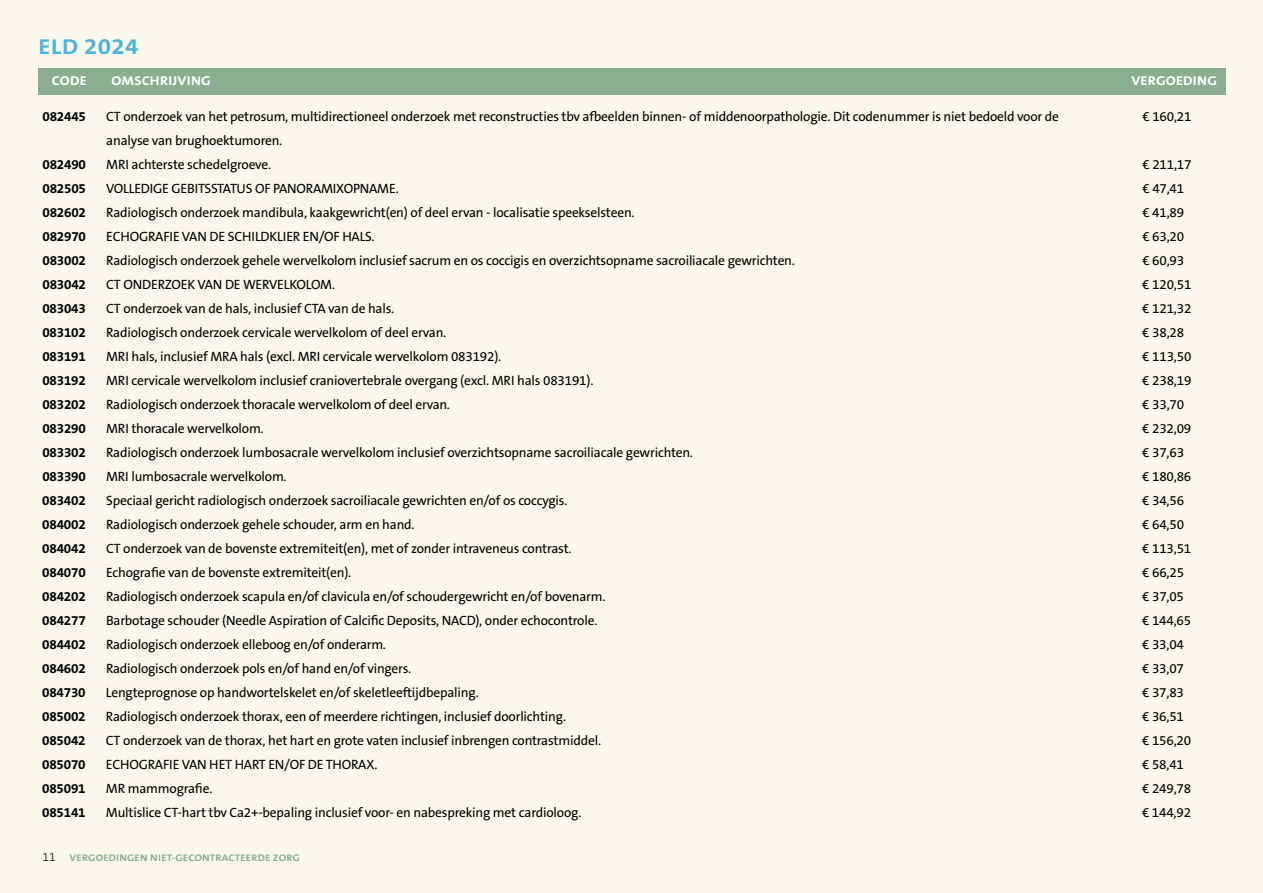
<style>
.page{position:relative;width:1263px;height:893px;background:#faf8ec}
.page>*{position:absolute;margin:0;border:0;box-sizing:border-box;transform-origin:0 0}
.t1{font:700 21.6px "The Sans B W7";letter-spacing:.01em;color:#4fb3d7;scale:1.13 1}
.t2{font:13.5px "The Sans B W5 Plain";letter-spacing:-.015em;color:#000}
.t3{font:700 13.5px "The Sans B W7";letter-spacing:-.015em;color:#000}
.t4{font:700 12.9px "The Sans B W7";letter-spacing:.015em;color:#fff;scale:1.11 1}
.t5{font:700 9.6px "The Sans B W7";letter-spacing:.015em;color:#8cae90;scale:1.12 1}
.s1{font-family:"The Sans B W3";font-weight:300;font-size:12px;color:#000}
</style>
<div class="page">
<div style="left:38px;top:68px;width:1188px;height:27px;background:#8cae90"></div>
<h1 class="t1" style="left:38px;top:33px;width:90px">ELD 2024</h1>
<p class="t4" style="left:52px;top:73px;width:33px">CODE</p>
<p class="t4" style="left:112px;top:73px;width:91px">OMSCHRIJVING</p>
<p class="t4" style="left:1131px;top:73px;width:79px">VERGOEDING</p>
<p class="t3" style="left:43px;top:107px;width:45px">082445</p>
<p class="t2" style="left:106px;top:107px;width:954px">CT onderzoek van het petrosum, multidirectioneel onderzoek met reconstructies tbv afbeelden binnen- of middenoorpathologie. Dit codenummer is niet bedoeld voor de</p>
<p class="t2" style="left:1142px;top:107px;width:51px">€ 160,21</p>
<p class="t2" style="left:106px;top:131px;width:177px">analyse van brughoektumoren.</p>
<p class="t3" style="left:43px;top:155px;width:45px">082490</p>
<p class="t2" style="left:106px;top:155px;width:166px">MRI achterste schedelgroeve.</p>
<p class="t2" style="left:1142px;top:155px;width:51px">€ 211,17</p>
<p class="t3" style="left:42px;top:179px;width:45px">082505</p>
<p class="t2" style="left:106px;top:179px;width:294px">VOLLEDIGE GEBITSSTATUS OF PANORAMIXOPNAME.</p>
<p class="t2" style="left:1142px;top:179px;width:43px">€ 47,41</p>
<p class="t3" style="left:42px;top:203px;width:45px">082602</p>
<p class="t2" style="left:106px;top:203px;width:530px">Radiologisch onderzoek mandibula, kaakgewricht(en) of deel ervan - localisatie speekselsteen.</p>
<p class="t2" style="left:1142px;top:203px;width:43px">€ 41,89</p>
<p class="t3" style="left:42px;top:227px;width:45px">082970</p>
<p class="t2" style="left:106px;top:227px;width:270px">ECHOGRAFIE VAN DE SCHILDKLIER EN/OF HALS.</p>
<p class="t2" style="left:1142px;top:227px;width:43px">€ 63,20</p>
<p class="t3" style="left:42px;top:251px;width:45px">083002</p>
<p class="t2" style="left:106px;top:251px;width:690px">Radiologisch onderzoek gehele wervelkolom inclusief sacrum en os coccigis en overzichtsopname sacroiliacale gewrichten.</p>
<p class="t2" style="left:1142px;top:251px;width:43px">€ 60,93</p>
<p class="t3" style="left:42px;top:275px;width:45px">083042</p>
<p class="t2" style="left:106px;top:275px;width:230px">CT ONDERZOEK VAN DE WERVELKOLOM.</p>
<p class="t2" style="left:1142px;top:275px;width:51px">€ 120,51</p>
<p class="t3" style="left:42px;top:299px;width:45px">083043</p>
<p class="t2" style="left:106px;top:299px;width:290px">CT onderzoek van de hals, inclusief CTA van de hals.</p>
<p class="t2" style="left:1142px;top:299px;width:51px">€ 121,32</p>
<p class="t3" style="left:42px;top:323px;width:45px">083102</p>
<p class="t2" style="left:106px;top:323px;width:341px">Radiologisch onderzoek cervicale wervelkolom of deel ervan.</p>
<p class="t2" style="left:1142px;top:323px;width:43px">€ 38,28</p>
<p class="t3" style="left:42px;top:347px;width:45px">083191</p>
<p class="t2" style="left:106px;top:347px;width:397px">MRI hals, inclusief MRA hals (excl. MRI cervicale wervelkolom 083192).</p>
<p class="t2" style="left:1142px;top:347px;width:51px">€ 113,50</p>
<p class="t3" style="left:42px;top:371px;width:45px">083192</p>
<p class="t2" style="left:106px;top:371px;width:489px">MRI cervicale wervelkolom inclusief craniovertebrale overgang (excl. MRI hals 083191).</p>
<p class="t2" style="left:1142px;top:371px;width:51px">€ 238,19</p>
<p class="t3" style="left:42px;top:395px;width:45px">083202</p>
<p class="t2" style="left:106px;top:395px;width:345px">Radiologisch onderzoek thoracale wervelkolom of deel ervan.</p>
<p class="t2" style="left:1142px;top:395px;width:43px">€ 33,70</p>
<p class="t3" style="left:42px;top:419px;width:45px">083290</p>
<p class="t2" style="left:106px;top:419px;width:159px">MRI thoracale wervelkolom.</p>
<p class="t2" style="left:1142px;top:419px;width:51px">€ 232,09</p>
<p class="t3" style="left:42px;top:443px;width:45px">083302</p>
<p class="t2" style="left:106px;top:443px;width:588px">Radiologisch onderzoek lumbosacrale wervelkolom inclusief overzichtsopname sacroiliacale gewrichten.</p>
<p class="t2" style="left:1142px;top:443px;width:43px">€ 37,63</p>
<p class="t3" style="left:42px;top:467px;width:45px">083390</p>
<p class="t2" style="left:106px;top:467px;width:182px">MRI lumbosacrale wervelkolom.</p>
<p class="t2" style="left:1142px;top:467px;width:51px">€ 180,86</p>
<p class="t3" style="left:42px;top:491px;width:45px">083402</p>
<p class="t2" style="left:106px;top:491px;width:463px">Speciaal gericht radiologisch onderzoek sacroiliacale gewrichten en/of os coccygis.</p>
<p class="t2" style="left:1142px;top:491px;width:43px">€ 34,56</p>
<p class="t3" style="left:42px;top:515px;width:45px">084002</p>
<p class="t2" style="left:106px;top:515px;width:310px">Radiologisch onderzoek gehele schouder, arm en hand.</p>
<p class="t2" style="left:1142px;top:515px;width:43px">€ 64,50</p>
<p class="t3" style="left:42px;top:539px;width:45px">084042</p>
<p class="t2" style="left:106px;top:539px;width:467px">CT onderzoek van de bovenste extremiteit(en), met of zonder intraveneus contrast.</p>
<p class="t2" style="left:1142px;top:539px;width:51px">€ 113,51</p>
<p class="t3" style="left:42px;top:563px;width:45px">084070</p>
<p class="t2" style="left:106px;top:563px;width:247px">Echografie van de bovenste extremiteit(en).</p>
<p class="t2" style="left:1142px;top:563px;width:43px">€ 66,25</p>
<p class="t3" style="left:42px;top:587px;width:45px">084202</p>
<p class="t2" style="left:106px;top:587px;width:501px">Radiologisch onderzoek scapula en/of clavicula en/of schoudergewricht en/of bovenarm.</p>
<p class="t2" style="left:1142px;top:587px;width:43px">€ 37,05</p>
<p class="t3" style="left:42px;top:611px;width:45px">084277</p>
<p class="t2" style="left:106px;top:611px;width:493px">Barbotage schouder (Needle Aspiration of Calcific Deposits, NACD), onder echocontrole.</p>
<p class="t2" style="left:1142px;top:611px;width:51px">€ 144,65</p>
<p class="t3" style="left:42px;top:635px;width:45px">084402</p>
<p class="t2" style="left:106px;top:635px;width:281px">Radiologisch onderzoek elleboog en/of onderarm.</p>
<p class="t2" style="left:1142px;top:635px;width:43px">€ 33,04</p>
<p class="t3" style="left:42px;top:659px;width:45px">084602</p>
<p class="t2" style="left:106px;top:659px;width:307px">Radiologisch onderzoek pols en/of hand en/of vingers.</p>
<p class="t2" style="left:1142px;top:659px;width:43px">€ 33,07</p>
<p class="t3" style="left:42px;top:683px;width:45px">084730</p>
<p class="t2" style="left:106px;top:683px;width:374px">Lengteprognose op handwortelskelet en/of skeletleeftijdbepaling.</p>
<p class="t2" style="left:1142px;top:683px;width:43px">€ 37,83</p>
<p class="t3" style="left:42px;top:707px;width:45px">085002</p>
<p class="t2" style="left:106px;top:707px;width:462px">Radiologisch onderzoek thorax, een of meerdere richtingen, inclusief doorlichting.</p>
<p class="t2" style="left:1142px;top:707px;width:43px">€ 36,51</p>
<p class="t3" style="left:42px;top:731px;width:45px">085042</p>
<p class="t2" style="left:106px;top:731px;width:497px">CT onderzoek van de thorax, het hart en grote vaten inclusief inbrengen contrastmiddel.</p>
<p class="t2" style="left:1142px;top:731px;width:51px">€ 156,20</p>
<p class="t3" style="left:42px;top:755px;width:45px">085070</p>
<p class="t2" style="left:106px;top:755px;width:273px">ECHOGRAFIE VAN HET HART EN/OF DE THORAX.</p>
<p class="t2" style="left:1142px;top:755px;width:43px">€ 58,41</p>
<p class="t3" style="left:42px;top:779px;width:45px">085091</p>
<p class="t2" style="left:106px;top:779px;width:108px">MR mammografie.</p>
<p class="t2" style="left:1142px;top:779px;width:51px">€ 249,78</p>
<p class="t3" style="left:42px;top:803px;width:45px">085141</p>
<p class="t2" style="left:106px;top:803px;width:477px">Multislice CT-hart tbv Ca2+-bepaling inclusief voor- en nabespreking met cardioloog.</p>
<p class="t2" style="left:1142px;top:803px;width:51px">€ 144,92</p>
<p class="t5" style="left:43px;top:851px;width:231px"><span class="s1">11</span> VERGOEDINGEN NIET-GECONTRACTEERDE ZORG</p>
</div>
